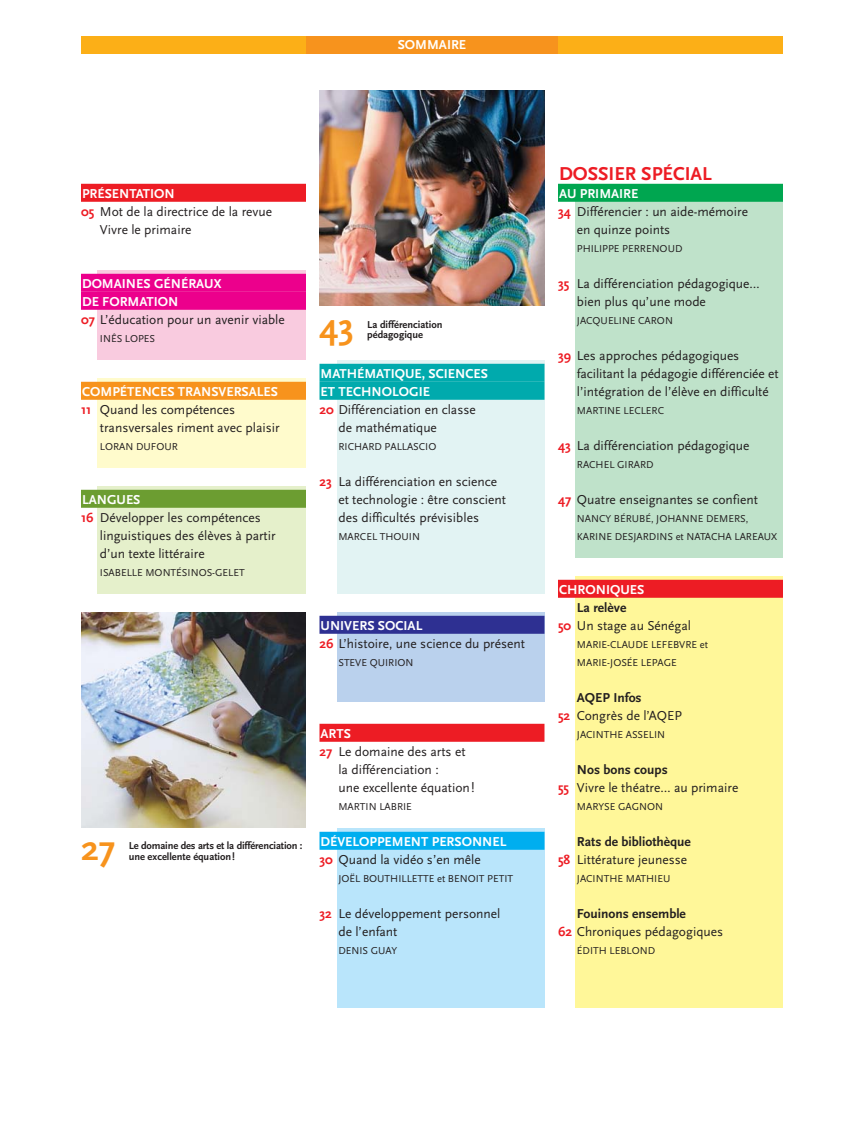
<style>
.page{position:relative;width:864px;height:1134px;background:#fff}
.page>*{position:absolute;margin:0;border:0;box-sizing:border-box;transform-origin:0 0}
.t1{font:700 36px "Scala Sans";color:#f7931d}
.t2{font:700 19.5px "Scala Sans";color:#ed1c24}
.t3{font:13.5px/18px "Scala Sans";color:#231f20}
.t4{font:700 13.5px/18px "Scala Sans";color:#fff}
.t5{font:10.5px/18px "Scala Sans";color:#231f20}
.t6{font:700 10.5px/10.2px "Scala Sans";color:#231f20}
.s1{font-weight:700;color:#ed1c24}
.s2{font-weight:700;color:#fff}
.s3{color:#ed1c24}
.s4{font-weight:400;color:#231f20}
.s5{font-weight:700}
</style>
<div class="page">
<div style="left:98px;top:270px;width:208px;height:90px;background:#f9cbdf"></div>
<div style="left:337px;top:360px;width:207px;height:234px;background:#e2f3f3"></div>
<div style="left:337px;top:612px;width:207px;height:90px;background:#bad1ed"></div>
<div style="left:575px;top:576px;width:208px;height:432px;background:#fff799"></div>
<div style="left:575px;top:198px;width:208px;height:360px;background:#bfe2ca"></div>
<div style="left:337px;top:828px;width:207px;height:180px;background:#b9e5fb"></div>
<div style="left:98px;top:378px;width:208px;height:90px;background:#fffbcc"></div>
<div style="left:98px;top:486px;width:208px;height:108px;background:#e5f0cb"></div>
<div style="left:306px;top:36px;width:252px;height:18px;background:#f7931d"></div>
<div style="left:558px;top:36px;width:225px;height:18px;background:#fcaf17"></div>
<div style="left:81px;top:36px;width:225px;height:18px;background:#fcaf17"></div>
<div style="left:320px;top:364px;width:224px;height:18px;background:#00aaad"></div>
<div style="left:320px;top:382px;width:224px;height:18px;background:#00aaad"></div>
<div style="left:320px;top:616px;width:224px;height:18px;background:#2e3092"></div>
<div style="left:320px;top:724px;width:224px;height:18px;background:#ed1c24"></div>
<div style="left:320px;top:832px;width:224px;height:18px;background:#00aeef"></div>
<div style="left:558px;top:184px;width:225px;height:18px;background:#00a650"></div>
<div style="left:558px;top:580px;width:225px;height:18px;background:#ed1c24"></div>
<div style="left:81px;top:184px;width:225px;height:18px;background:#ed1c24"></div>
<div style="left:81px;top:274px;width:225px;height:18px;background:#ec008c"></div>
<div style="left:81px;top:292px;width:225px;height:18px;background:#ec008c"></div>
<div style="left:81px;top:382px;width:225px;height:18px;background:#f7931d"></div>
<div style="left:81px;top:490px;width:225px;height:18px;background:#6c9d31"></div>
<img style="left:320px;top:90px;width:224px;height:216px">
<img style="left:81px;top:612px;width:225px;height:216px">
<p class="t4" style="left:398px;top:37px;width:70px">SOMMAIRE</p>
<p class="t4" style="left:82px;top:186px;width:94px">PRÉSENTATION</p>
<p class="t3" style="left:81px;top:204px;width:193px"><span class="s1">05</span> Mot de la directrice de la revue</p>
<p class="t3" style="left:100px;top:222px;width:93px">Vivre le primaire</p>
<p class="t3" style="left:81px;top:276px;width:205px"><span class="s2">DOMAINES GÉNÉRAUX<br>DE FORMATION<br></span><span class="s1">07</span> L’éducation pour un avenir viable</p>
<p class="t5" style="left:100px;top:330px;width:57px">INÊS LOPES</p>
<p class="t4" style="left:81px;top:384px;width:199px">COMPÉTENCES TRANSVERSALES<br><span class="s3">11</span> <span class="s4">Quand les compétences</span></p>
<p class="t3" style="left:100px;top:420px;width:181px">transversales riment avec plaisir</p>
<p class="t5" style="left:100px;top:438px;width:79px">LORAN DUFOUR</p>
<p class="t4" style="left:82px;top:492px;width:60px">LANGUES</p>
<p class="t3" style="left:81px;top:510px;width:181px"><span class="s1">16</span> Développer les compétences</p>
<p class="t3" style="left:100px;top:528px;width:177px">linguistiques des élèves à partir</p>
<p class="t3" style="left:100px;top:546px;width:106px">d’un texte littéraire</p>
<p class="t5" style="left:100px;top:564px;width:146px">ISABELLE MONTÉSINOS-GELET</p>
<h1 class="t1" style="left:320px;top:312px;width:36px">43</h1>
<p class="t6" style="left:367px;top:320px;width:77px">La différenciation pédagogique</p>
<p class="t4" style="left:321px;top:366px;width:169px">MATHÉMATIQUE, SCIENCES</p>
<p class="t4" style="left:321px;top:384px;width:111px">ET TECHNOLOGIE</p>
<p class="t3" style="left:320px;top:402px;width:158px"><span class="s1">20</span> Différenciation en classe</p>
<p class="t3" style="left:338px;top:420px;width:100px">de mathématique</p>
<p class="t5" style="left:338px;top:438px;width:100px">RICHARD PALLASCIO</p>
<p class="t3" style="left:338px;top:474px;width:169px;text-indent:-19px"><span class="s1">23</span> La différenciation en science et technologie : être conscient des difficultés prévisibles</p>
<p class="t5" style="left:338px;top:528px;width:83px">MARCEL THOUIN</p>
<p class="t3" style="left:320px;top:618px;width:207px"><span class="s2">UNIVERS SOCIAL<br></span><span class="s1">26</span> L’histoire, une science du présent</p>
<p class="t5" style="left:338px;top:654px;width:77px">STEVE QUIRION</p>
<h1 class="t1" style="left:81px;top:834px;width:36px">27</h1>
<p class="t6" style="left:129px;top:842px;width:175px">Le domaine des arts et la différenciation : une excellente équation!</p>
<p class="t4" style="left:321px;top:726px;width:32px">ARTS</p>
<p class="t3" style="left:320px;top:744px;width:148px"><span class="s1">27</span> Le domaine des arts et</p>
<p class="t3" style="left:338px;top:762px;width:102px">la différenciation :</p>
<p class="t3" style="left:338px;top:780px;width:138px">une excellente équation!</p>
<p class="t5" style="left:338px;top:798px;width:75px">MARTIN LABRIE</p>
<p class="t4" style="left:320px;top:834px;width:188px">DÉVELOPPEMENT PERSONNEL<br><span class="s3">30</span> <span class="s4">Quand la vidéo s’en mêle</span></p>
<p class="t5" style="left:338px;top:870px;width:176px">JOËL BOUTHILLETTE et BENOIT PETIT</p>
<p class="t3" style="left:338px;top:906px;width:164px;text-indent:-19px"><span class="s1">32</span> Le développement personnel de l’enfant</p>
<p class="t5" style="left:338px;top:942px;width:60px">DENIS GUAY</p>
<h2 class="t2" style="left:559px;top:166px;width:154px">DOSSIER SPÉCIAL</h2>
<p class="t4" style="left:559px;top:186px;width:81px">AU PRIMAIRE</p>
<p class="t3" style="left:558px;top:204px;width:192px"><span class="s1">34</span> Différencier : un aide-mémoire</p>
<p class="t3" style="left:577px;top:222px;width:95px">en quinze points</p>
<p class="t5" style="left:577px;top:240px;width:107px">PHILIPPE PERRENOUD</p>
<p class="t3" style="left:577px;top:276px;width:184px;text-indent:-19px"><span class="s1">35</span> La différenciation pédagogique… bien plus qu’une mode</p>
<p class="t5" style="left:577px;top:312px;width:98px">JACQUELINE CARON</p>
<p class="t3" style="left:577px;top:348px;width:203px;text-indent:-19px"><span class="s1">39</span> Les approches pédagogiques facilitant la pédagogie différenciée et l’intégration de l’élève en difficulté</p>
<p class="t5" style="left:577px;top:402px;width:89px">MARTINE LECLERC</p>
<p class="t3" style="left:558px;top:438px;width:193px"><span class="s1">43</span> La différenciation pédagogique</p>
<p class="t5" style="left:577px;top:456px;width:78px">RACHEL GIRARD</p>
<p class="t3" style="left:558px;top:492px;width:201px"><span class="s1">47</span> Quatre enseignantes se confient</p>
<p class="t5" style="left:577px;top:510px;width:202px">NANCY BÉRUBÉ, JOHANNE DEMERS,<br>KARINE DESJARDINS et NATACHA LAREAUX</p>
<p class="t4" style="left:559px;top:582px;width:87px">CHRONIQUES</p>
<p class="t3" style="left:558px;top:600px;width:135px;text-indent:19px"><span class="s5">La relève<br></span><span class="s1">50</span> Un stage au Sénégal</p>
<p class="t5" style="left:577px;top:636px;width:133px">MARIE-CLAUDE LEFEBVRE et<br>MARIE-JOSÉE LEPAGE</p>
<p class="t3" style="left:558px;top:690px;width:126px;text-indent:19px"><span class="s5">AQEP Infos<br></span><span class="s1">52</span> Congrès de l’AQEP</p>
<p class="t5" style="left:577px;top:726px;width:90px">JACINTHE ASSELIN</p>
<p class="t3" style="left:558px;top:762px;width:182px;text-indent:19px"><span class="s5">Nos bons coups<br></span><span class="s1">55</span> Vivre le théatre… au primaire</p>
<p class="t5" style="left:577px;top:798px;width:88px">MARYSE GAGNON</p>
<p class="t3" style="left:558px;top:834px;width:134px;text-align:right"><span class="s5">Rats de bibliothèque<br></span><span class="s1">58</span> Littérature jeunesse</p>
<p class="t5" style="left:577px;top:870px;width:95px">JACINTHE MATHIEU</p>
<p class="t3" style="left:558px;top:906px;width:167px;text-indent:19px"><span class="s5">Fouinons ensemble<br></span><span class="s1">62</span> Chroniques pédagogiques</p>
<p class="t5" style="left:577px;top:942px;width:80px">ÉDITH LEBLOND</p>
</div>
